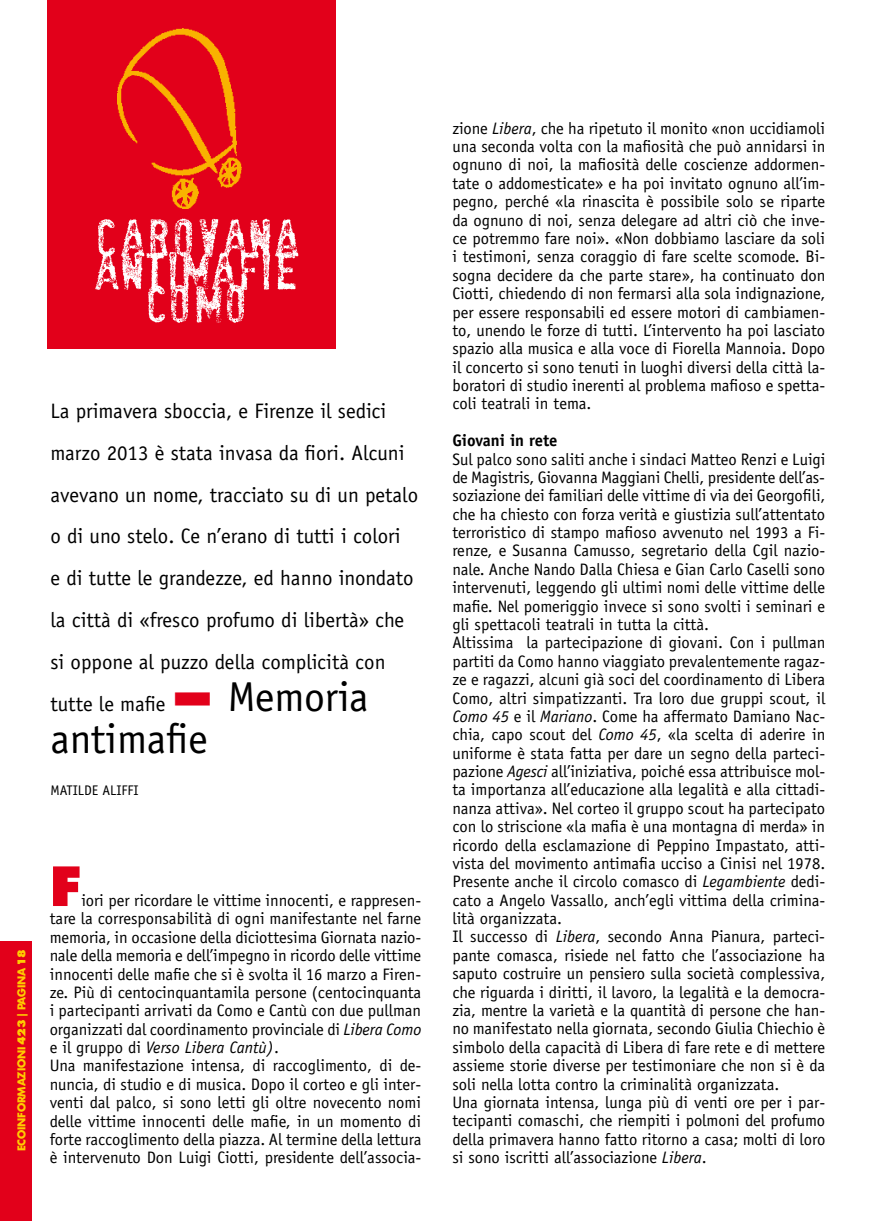
<style>
.page{position:relative;width:875px;height:1221px;background:#fff}
.page>*{position:absolute;margin:0;border:0;box-sizing:border-box;transform-origin:0 0}
.t1{font:800 52.5px "Futura";color:#e2001a}
.t2{font:48.65px "Socia L Anima L";color:#fff;scale:1.06 1}
.t3{font:41.82px "Officina Sans";color:#000}
.t4{font:21px/41.8px "Officina Sans";color:#000}
.t5{font:16.62px/18.4px "Officina Sans";color:#000}
.t6{font:700 16.62px "Officina Sans";color:#000}
.t7{font:14px "Officina Sans";color:#000}
.t8{font:700 10.5px "Futura";letter-spacing:-.025em;color:#fc0}
.s1{font-size:41.82px}
.s2{font-weight:800}
.s3{font-style:italic}
</style>
<div class="page">
<div style="left:0;top:941px;width:32px;height:279px;background:#e2001a"></div>
<div style="left:47px;top:0;width:289px;height:349px;background:#e2001a"></div>
<img style="left:117px;top:28px;width:124px;height:180px">
<h2 class="t2" style="left:93px;top:208px;width:195px">CAROVANA</h2>
<h2 class="t2" style="left:93px;top:242px;width:195px">ANTIMAFIE</h2>
<h2 class="t2" style="left:143px;top:275px;width:101px">COMO</h2>
<p class="t4" style="left:50px;top:390px;width:369px">La primavera sboccia, e Firenze il sedici marzo 2013 è stata invasa da fiori. Alcuni avevano un nome, tracciato su di un petalo o di uno stelo. Ce n’erano di tutti i colori<br>e di tutte le grandezze, ed hanno inondato la città di «fresco profumo di libertà» che si oppone al puzzo della complicità con tutte le mafie <sup>▃</sup> <span class="s1">Memoria</span></p>
<h3 class="t3" style="left:50px;top:714px;width:159px">antimafie</h3>
<p class="t7" style="left:50px;top:781px;width:90px">Matilde Aliffi</p>
<p class="t8" style="left:15px;top:1150px;width:203px;rotate:-90deg">ECOINFORMAZIONI <span class="s2">423</span> | PAGINA <span class="s2">18</span></p>
<h1 class="t1" style="left:50px;top:853px;width:33px">F</h1>
<p class="t5" style="left:50px;top:891px;width:373px;text-indent:32px">iori per ricordare le vittime innocenti, e rappresen&shy;tare la corresponsabilità di ogni manifestante nel farne memoria, in occasione della diciottesima Giornata nazio&shy;nale della memoria e dell’impegno in ricordo delle vittime innocenti delle mafie che si è svolta il 16 marzo a Firen&shy;ze. Più di centocinquantamila persone (centocinquanta i partecipanti arrivati da Como e Cantù con due pullman organizzati dal coordinamento provinciale di <span class="s3">Libera Como </span>e il gruppo di <span class="s3">Verso Libera Cantù)</span>.<br>Una manifestazione intensa, di raccoglimento, di de&shy;nuncia, di studio e di musica. Dopo il corteo e gli inter&shy;venti dal palco, si sono letti gli oltre novecento nomi delle vittime innocenti delle mafie, in un momento di forte raccoglimento della piazza. Al termine della lettura è intervenuto Don Luigi Ciotti, presidente dell’associa-</p>
<p class="t5" style="left:452px;top:119px;width:374px;text-align:justify">zione <span class="s3">Libera</span>, che ha ripetuto il monito «non uccidiamoli una seconda volta con la mafiosità che può annidarsi in ognuno di noi, la mafiosità delle coscienze addormen&shy;tate o addomesticate» e ha poi invitato ognuno all’im&shy;pegno, perché «la rinascita è possibile solo se riparte da ognuno di noi, senza delegare ad altri ciò che inve&shy;ce potremmo fare noi». «Non dobbiamo lasciare da soli i testimoni, senza coraggio di fare scelte scomode. Bi&shy;sogna decidere da che parte stare», ha continuato don Ciotti, chiedendo di non fermarsi alla sola indignazione, per essere responsabili ed essere motori di cambiamen&shy;to, unendo le forze di tutti. L’intervento ha poi lasciato spazio alla musica e alla voce di Fiorella Mannoia. Dopo il concerto si sono tenuti in luoghi diversi della città la&shy;boratori di studio inerenti al problema mafioso e spetta&shy;coli teatrali in tema.</p>
<p class="t6" style="left:452px;top:430px;width:107px">Giovani in rete</p>
<p class="t5" style="left:452px;top:450px;width:374px">Sul palco sono saliti anche i sindaci Matteo Renzi e Luigi de Magistris, Giovanna Maggiani Chelli, presidente dell’as&shy;soziazione dei familiari delle vittime di via dei Georgofili, che ha chiesto con forza verità e giustizia sull’attentato terroristico di stampo mafioso avvenuto nel 1993 a Fi&shy;renze, e Susanna Camusso, segretario della Cgil nazio&shy;nale. Anche Nando Dalla Chiesa e Gian Carlo Caselli sono intervenuti, leggendo gli ultimi nomi delle vittime delle mafie. Nel pomeriggio invece si sono svolti i seminari e gli spettacoli teatrali in tutta la città.<br>Altissima la partecipazione di giovani. Con i pullman partiti da Como hanno viaggiato prevalentemente ragaz&shy;ze e ragazzi, alcuni già soci del coordinamento di Libera Como, altri simpatizzanti. Tra loro due gruppi scout, il <span class="s3">Como 45</span> e il <span class="s3">Mariano</span>. Come ha affermato Damiano Nac&shy;chia, capo scout del <span class="s3">Como 45</span>, «la scelta di aderire in uniforme è stata fatta per dare un segno della parteci&shy;pazione <span class="s3">Agesci</span> all’iniziativa, poiché essa attribuisce mol&shy;ta importanza all’educazione alla legalità e alla cittadi&shy;nanza attiva». Nel corteo il gruppo scout ha partecipato con lo striscione «la mafia è una montagna di merda» in ricordo della esclamazione di Peppino Impastato, atti&shy;vista del movimento antimafia ucciso a Cinisi nel 1978.<br>Presente anche il circolo comasco di <span class="s3">Legambiente</span> dedi&shy;cato a Angelo Vassallo, anch’egli vittima della crimina&shy;lità organizzata.<br>Il successo di <span class="s3">Libera</span>, secondo Anna Pianura, parteci&shy;pante comasca, risiede nel fatto che l’associazione ha saputo costruire un pensiero sulla società complessiva, che riguarda i diritti, il lavoro, la legalità e la democra&shy;zia, mentre la varietà e la quantità di persone che han&shy;no manifestato nella giornata, secondo Giulia Chiechio è simbolo della capacità di Libera di fare rete e di mettere assieme storie diverse per testimoniare che non si è da soli nella lotta contro la criminalità organizzata.<br>Una giornata intensa, lunga più di venti ore per i par&shy;tecipanti comaschi, che riempiti i polmoni del profumo della primavera hanno fatto ritorno a casa; molti di loro si sono iscritti all’associazione <span class="s3">Libera</span>.</p>
</div>
